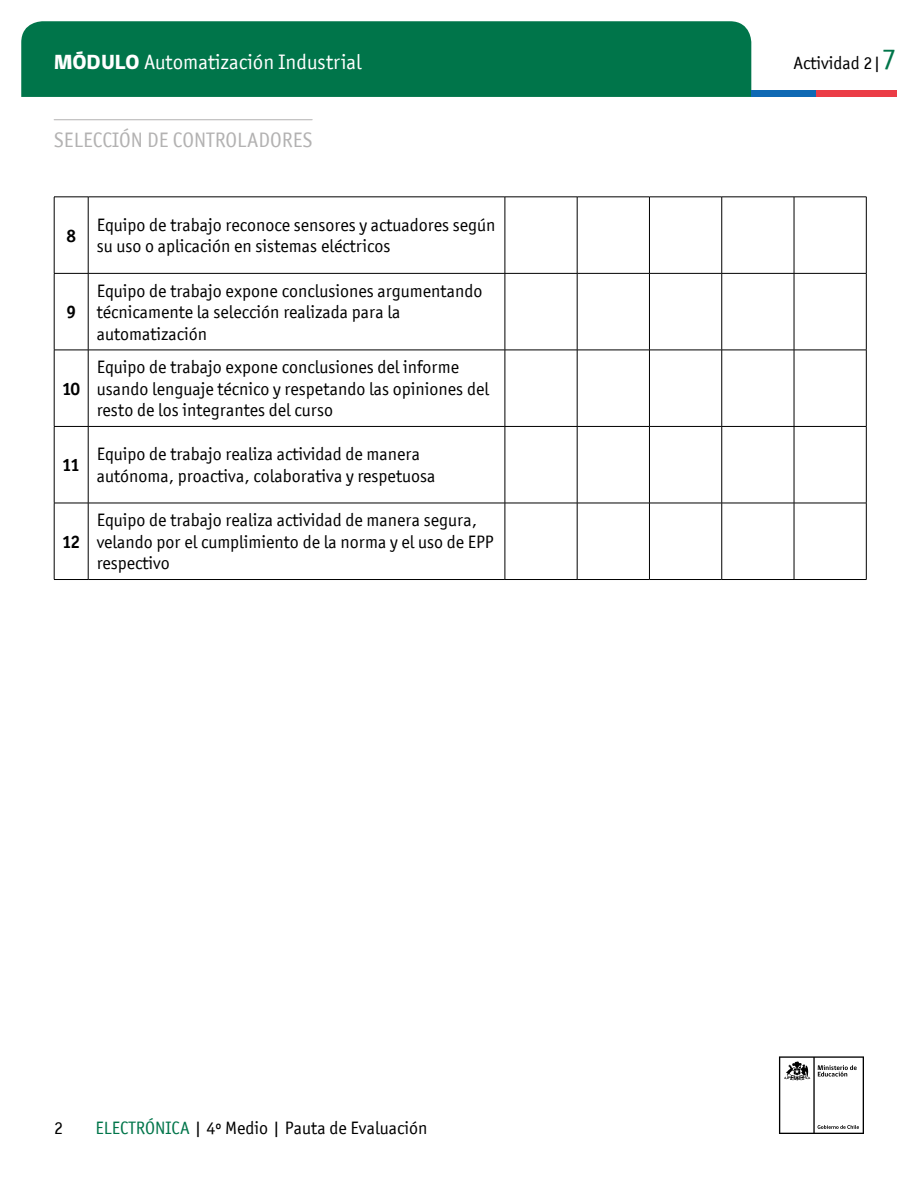
<style>
.page{position:relative;width:918px;height:1188px;background:#fff}
.page>*{position:absolute;margin:0;border:0;box-sizing:border-box;transform-origin:0 0}
.t1{font:21px "Officina San ITC";color:#fff}
.t2{font:21px "Officina San ITC";color:#b3b2b2}
.t3{font:18px/21.6px "Officina San ITC";color:#000}
.t4{font:700 18px "Officina San ITC";color:#000}
.s1{font-family:"gob CL";font-weight:800}
.s2{font-size:30px;color:#00754a}
.s3{color:#00754a}
</style>
<div class="page">
<svg style="left:779px;top:1056px;width:85px;height:78px"></svg>
<div style="left:21px;top:21px;width:730px;height:76px;background:#00754a"></div>
<div style="left:751px;top:90px;width:65px;height:7px;background:#0f69b4"></div>
<div style="left:816px;top:90px;width:81px;height:7px;background:#eb3c46"></div>
<hr style="left:54px;top:119px;width:258px;height:1px;background:#b3b2b2">
<hr style="left:54px;top:197px;width:34px;height:1px;background:#000">
<hr style="left:54px;top:197px;width:1px;height:76px;background:#000">
<hr style="left:88px;top:197px;width:417px;height:1px;background:#000">
<hr style="left:88px;top:197px;width:1px;height:76px;background:#000">
<hr style="left:505px;top:197px;width:72px;height:1px;background:#000">
<hr style="left:505px;top:197px;width:1px;height:76px;background:#000">
<hr style="left:577px;top:197px;width:72px;height:1px;background:#000">
<hr style="left:577px;top:197px;width:1px;height:76px;background:#000">
<hr style="left:649px;top:197px;width:73px;height:1px;background:#000">
<hr style="left:649px;top:197px;width:1px;height:76px;background:#000">
<hr style="left:722px;top:197px;width:72px;height:1px;background:#000">
<hr style="left:721px;top:197px;width:1px;height:76px;background:#000">
<hr style="left:794px;top:197px;width:73px;height:1px;background:#000">
<hr style="left:794px;top:197px;width:1px;height:76px;background:#000">
<hr style="left:866px;top:197px;width:1px;height:76px;background:#000">
<hr style="left:54px;top:273px;width:34px;height:1px;background:#000">
<hr style="left:54px;top:274px;width:1px;height:76px;background:#000">
<hr style="left:88px;top:273px;width:417px;height:1px;background:#000">
<hr style="left:88px;top:274px;width:1px;height:76px;background:#000">
<hr style="left:505px;top:273px;width:72px;height:1px;background:#000">
<hr style="left:505px;top:274px;width:1px;height:76px;background:#000">
<hr style="left:577px;top:273px;width:72px;height:1px;background:#000">
<hr style="left:577px;top:274px;width:1px;height:76px;background:#000">
<hr style="left:649px;top:273px;width:73px;height:1px;background:#000">
<hr style="left:649px;top:274px;width:1px;height:76px;background:#000">
<hr style="left:722px;top:273px;width:72px;height:1px;background:#000">
<hr style="left:721px;top:274px;width:1px;height:76px;background:#000">
<hr style="left:794px;top:273px;width:73px;height:1px;background:#000">
<hr style="left:794px;top:274px;width:1px;height:76px;background:#000">
<hr style="left:866px;top:274px;width:1px;height:76px;background:#000">
<hr style="left:54px;top:350px;width:34px;height:1px;background:#000">
<hr style="left:54px;top:350px;width:1px;height:76px;background:#000">
<hr style="left:88px;top:350px;width:417px;height:1px;background:#000">
<hr style="left:88px;top:350px;width:1px;height:76px;background:#000">
<hr style="left:505px;top:350px;width:72px;height:1px;background:#000">
<hr style="left:505px;top:350px;width:1px;height:76px;background:#000">
<hr style="left:577px;top:350px;width:72px;height:1px;background:#000">
<hr style="left:577px;top:350px;width:1px;height:76px;background:#000">
<hr style="left:649px;top:350px;width:73px;height:1px;background:#000">
<hr style="left:649px;top:350px;width:1px;height:76px;background:#000">
<hr style="left:722px;top:350px;width:72px;height:1px;background:#000">
<hr style="left:721px;top:350px;width:1px;height:76px;background:#000">
<hr style="left:794px;top:350px;width:73px;height:1px;background:#000">
<hr style="left:794px;top:350px;width:1px;height:76px;background:#000">
<hr style="left:866px;top:350px;width:1px;height:76px;background:#000">
<hr style="left:54px;top:426px;width:34px;height:1px;background:#000">
<hr style="left:54px;top:427px;width:1px;height:76px;background:#000">
<hr style="left:88px;top:426px;width:417px;height:1px;background:#000">
<hr style="left:88px;top:427px;width:1px;height:76px;background:#000">
<hr style="left:505px;top:426px;width:72px;height:1px;background:#000">
<hr style="left:505px;top:427px;width:1px;height:76px;background:#000">
<hr style="left:577px;top:426px;width:72px;height:1px;background:#000">
<hr style="left:577px;top:427px;width:1px;height:76px;background:#000">
<hr style="left:649px;top:426px;width:73px;height:1px;background:#000">
<hr style="left:649px;top:427px;width:1px;height:76px;background:#000">
<hr style="left:722px;top:426px;width:72px;height:1px;background:#000">
<hr style="left:721px;top:427px;width:1px;height:76px;background:#000">
<hr style="left:794px;top:426px;width:73px;height:1px;background:#000">
<hr style="left:794px;top:427px;width:1px;height:76px;background:#000">
<hr style="left:866px;top:427px;width:1px;height:76px;background:#000">
<hr style="left:54px;top:503px;width:34px;height:1px;background:#000">
<hr style="left:54px;top:503px;width:1px;height:76px;background:#000">
<hr style="left:88px;top:503px;width:417px;height:1px;background:#000">
<hr style="left:88px;top:503px;width:1px;height:76px;background:#000">
<hr style="left:505px;top:503px;width:72px;height:1px;background:#000">
<hr style="left:505px;top:503px;width:1px;height:76px;background:#000">
<hr style="left:577px;top:503px;width:72px;height:1px;background:#000">
<hr style="left:577px;top:503px;width:1px;height:76px;background:#000">
<hr style="left:649px;top:503px;width:73px;height:1px;background:#000">
<hr style="left:649px;top:503px;width:1px;height:76px;background:#000">
<hr style="left:722px;top:503px;width:72px;height:1px;background:#000">
<hr style="left:721px;top:503px;width:1px;height:76px;background:#000">
<hr style="left:794px;top:503px;width:73px;height:1px;background:#000">
<hr style="left:794px;top:503px;width:1px;height:76px;background:#000">
<hr style="left:866px;top:503px;width:1px;height:76px;background:#000">
<hr style="left:54px;top:579px;width:34px;height:1px;background:#000">
<hr style="left:88px;top:579px;width:417px;height:1px;background:#000">
<hr style="left:505px;top:579px;width:72px;height:1px;background:#000">
<hr style="left:577px;top:579px;width:72px;height:1px;background:#000">
<hr style="left:649px;top:579px;width:73px;height:1px;background:#000">
<hr style="left:722px;top:579px;width:72px;height:1px;background:#000">
<hr style="left:794px;top:579px;width:73px;height:1px;background:#000">
<p class="t1" style="left:54px;top:50px;width:309px"><span class="s1">MÓDULO</span> Automatización Industrial</p>
<p class="t3" style="left:794px;top:52px;width:105px">Actividad 2|<span class="s2">7</span></p>
<p class="t2" style="left:54px;top:127px;width:260px">SELECCIÓN DE CONTROLADORES</p>
<p class="t4" style="left:66px;top:224px;width:11px">8</p>
<p class="t3" style="left:97px;top:214px;width:400px">Equipo de trabajo reconoce sensores y actuadores según su uso o aplicación en sistemas eléctricos</p>
<p class="t4" style="left:66px;top:301px;width:11px">9</p>
<p class="t4" style="left:62px;top:377px;width:20px">10</p>
<p class="t3" style="left:97px;top:280px;width:387px">Equipo de trabajo expone conclusiones argumentando técnicamente la selección realizada para la automatización</p>
<p class="t3" style="left:97px;top:356px;width:394px">Equipo de trabajo expone conclusiones del informe usando lenguaje técnico y respetando las opiniones del resto de los integrantes del curso</p>
<p class="t4" style="left:62px;top:454px;width:19px">11</p>
<p class="t3" style="left:97px;top:443px;width:340px">Equipo de trabajo realiza actividad de manera autónoma, proactiva, colaborativa y respetuosa</p>
<p class="t4" style="left:62px;top:530px;width:20px">12</p>
<p class="t3" style="left:97px;top:509px;width:398px">Equipo de trabajo realiza actividad de manera segura, velando por el cumplimiento de la norma y el uso de EPP respectivo</p>
<p class="t3" style="left:54px;top:1117px;width:10px">2</p>
<p class="t3" style="left:95px;top:1117px;width:334px"><span class="s3">ELECTRÓNICA</span> | 4º Medio | Pauta de Evaluación</p>
</div>
